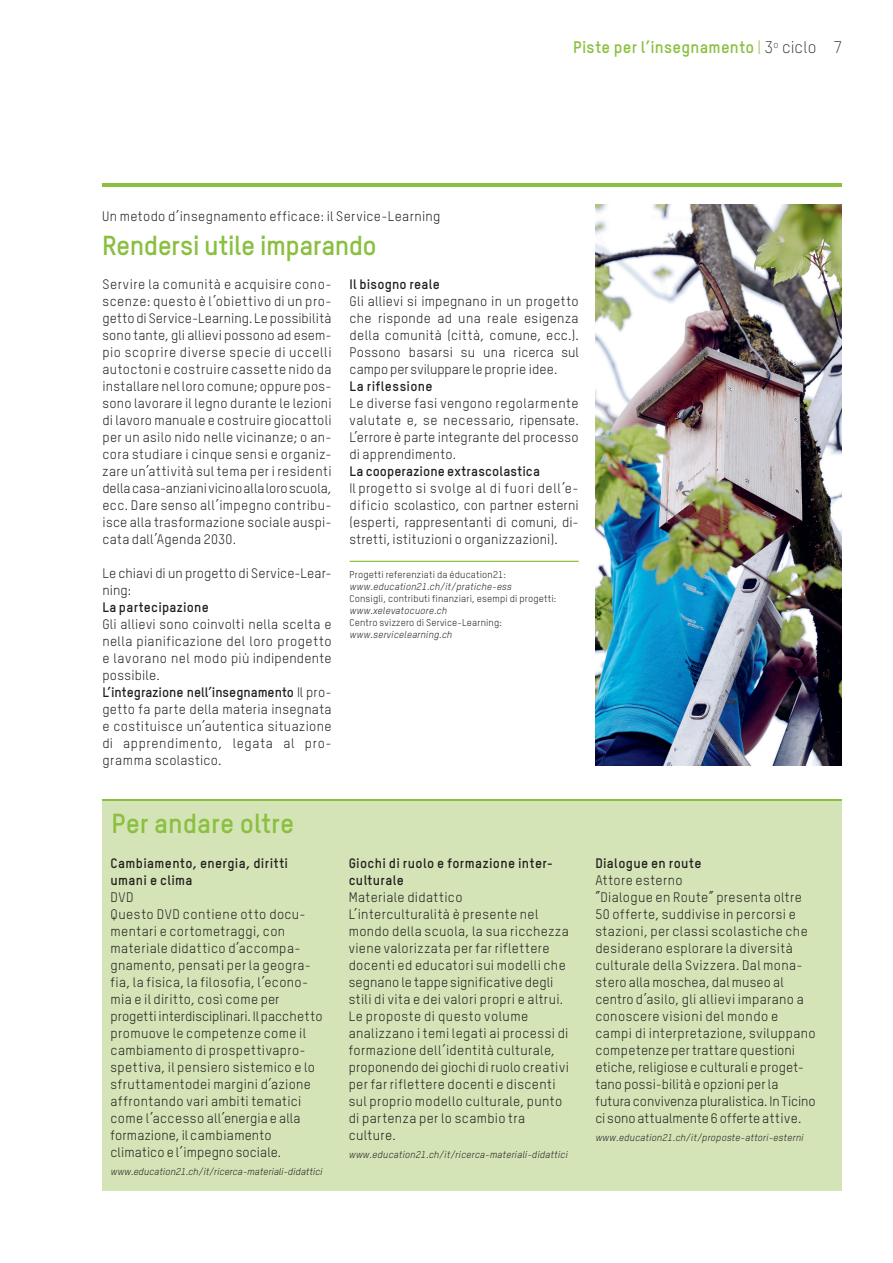
<style>
.page{position:relative;width:893px;height:1263px;background:#fff}
.page>*{position:absolute;margin:0;border:0;box-sizing:border-box;transform-origin:0 0}
._2_Grundschrift_9_pt{font:700 27px "TSTARPRO";letter-spacing:-.02em;color:#8abf3f}
._1_Titel_18_pt{font:700 27px "TSTARPRO";color:#8abf3f}
._2_Grundschrift_9_pt-2{font:700 16.5px "TSTARPRO";letter-spacing:.015em;color:#8abf3f}
.t1{font:300 16.5px "TSTARPRO";color:#231f20}
._2_Grundschrift_9_pt-3{font:13.5px/17px "TSTARPRO";letter-spacing:.02em;color:#231f20;text-align:justify}
._5_Marginalie_6_5_pt{font:13.5px/17px "TSTARPRO";letter-spacing:.025em;color:#231f20}
._6_Medienbeschrieb_r{font:700 13.5px/17px "TSTARPRO";letter-spacing:.025em;color:#231f20}
._5_Marginalie_6_5_pt-2{font:13.5px/17px "TSTARPRO";color:#231f20}
._2_Grundschrift_9_pt-4{font:700 13.5px "TSTARPRO";letter-spacing:.015em;color:#231f20}
._2_Grundschrift_9_pt-5{font:700 13.5px "TSTARPRO";letter-spacing:.035em;color:#231f20}
._6_Medienbeschrieb_r-2{font:13.5px "TSTARPRO";color:#231f20}
._5_Marginalie_6_5_pt-3{font:italic 9.75px "TSTARPRO";letter-spacing:.015em;color:#231f20}
._5_Marginalie_6_5_pt-4{font:9.75px/12px "TSTARPRO";letter-spacing:.015em;color:#231f20}
.s1{font-weight:400}
.s2{font-weight:300;color:#231f20}
.s3{font-weight:700}
.s4{font-style:italic}
</style>
<div class="page">
<hr style="left:102px;top:799px;width:740px;height:2px;background:#8abf3f">
<div style="left:102px;top:801px;width:740px;height:390px;background:#d4e4b6"></div>
<img style="left:595px;top:204px;width:247px;height:561px">
<hr style="left:350px;top:561px;width:229px;height:1px;background:#8abf3f">
<hr style="left:102px;top:184px;width:740px;height:3px;background:#8abf3f">
<p class="_2_Grundschrift_9_pt-2" style="left:573px;top:37px;width:245px">Piste per l’insegnamento <span class="s1">|</span> <span class="s2">3</span><sup>o</sup> <span class="s2">ciclo</span></p>
<p class="t1" style="left:833px;top:38px;width:10px">7</p>
<p class="_2_Grundschrift_9_pt-3" style="left:102px;top:208px;width:340px">Un metodo d’insegnamento efficace: il Service-Learning</p>
<p class="_2_Grundschrift_9_pt" style="left:102px;top:228px;width:276px">Rendersi utile imparando</p>
<p class="_2_Grundschrift_9_pt-3" style="left:102px;top:276px;width:231px">Servire la comunità e acquisire cono&shy;scenze: questo è l’obiettivo di un pro&shy;getto di Service-Learning. Le possibilità sono tante, gli allievi possono ad esem&shy;pio scoprire diverse specie di uccelli autoctoni e costruire cassette nido da installare nel loro comune; oppure pos&shy;sono lavorare il legno durante le lezioni di lavoro manuale e costruire giocattoli per un asilo nido nelle vicinanze; o an&shy;cora studiare i cinque sensi e organiz&shy;zare un’attività sul tema per i residenti della casa-anziani vicino alla loro scuola, ecc. Dare senso all’impegno contribu&shy;isce alla trasformazione sociale auspi&shy;cata dall’Agenda 2030.</p>
<p class="_2_Grundschrift_9_pt-3" style="left:102px;top:565px;width:231px">Le chiavi di un progetto di Service-Lear&shy;ning:</p>
<p class="_2_Grundschrift_9_pt-4" style="left:102px;top:599px;width:108px">La partecipazione</p>
<p class="_2_Grundschrift_9_pt-3" style="left:102px;top:616px;width:231px">Gli allievi sono coinvolti nella scelta e nella pianificazione del loro progetto e lavorano nel modo più indipendente possibile.</p>
<p class="_2_Grundschrift_9_pt-3" style="left:102px;top:684px;width:231px"><span class="s3">L’integrazione nell’insegnamento</span> Il pro&shy;getto fa parte della materia insegnata e costituisce un’autentica situazione di apprendimento, legata al pro&shy;gramma scolastico.</p>
<p class="_2_Grundschrift_9_pt-4" style="left:350px;top:276px;width:92px">Il bisogno reale</p>
<p class="_2_Grundschrift_9_pt-3" style="left:350px;top:293px;width:231px">Gli allievi si impegnano in un progetto che risponde ad una reale esigenza della comunità (città, comune, ecc.).<br>Possono basarsi su una ricerca sul campo per sviluppare le proprie idee.</p>
<p class="_2_Grundschrift_9_pt-5" style="left:350px;top:378px;width:85px">La riflessione</p>
<p class="_2_Grundschrift_9_pt-3" style="left:350px;top:395px;width:231px">Le diverse fasi vengono regolarmente valutate e, se necessario, ripensate.<br>L’errore è parte integrante del processo di apprendimento.</p>
<p class="_2_Grundschrift_9_pt-4" style="left:350px;top:463px;width:192px">La cooperazione extrascolastica</p>
<p class="_2_Grundschrift_9_pt-3" style="left:350px;top:480px;width:231px">Il progetto si svolge al di fuori dell’e&shy;dificio scolastico, con partner esterni (esperti, rappresentanti di comuni, di&shy;stretti, istituzioni o organizzazioni).</p>
<p class="_5_Marginalie_6_5_pt-4" style="left:350px;top:569px;width:158px">Progetti referenziati da éducation21:</p>
<p class="_5_Marginalie_6_5_pt-3" style="left:350px;top:581px;width:164px">www.education21.ch/it/pratiche-ess</p>
<p class="_5_Marginalie_6_5_pt-4" style="left:350px;top:593px;width:208px">Consigli, contributi finanziari, esempi di progetti: <span class="s4">www.xelevatocuore.ch</span></p>
<p class="_5_Marginalie_6_5_pt-4" style="left:350px;top:617px;width:154px">Centro svizzero di Service-Learning:</p>
<p class="_5_Marginalie_6_5_pt-3" style="left:350px;top:629px;width:104px">www.servicelearning.ch</p>
<p class="_1_Titel_18_pt" style="left:111px;top:807px;width:185px">Per andare oltre</p>
<p class="_6_Medienbeschrieb_r" style="left:111px;top:854px;width:179px">Cambiamento, energia, diritti umani e clima</p>
<p class="_6_Medienbeschrieb_r-2" style="left:111px;top:888px;width:24px">DVD</p>
<p class="_5_Marginalie_6_5_pt" style="left:111px;top:905px;width:214px">Questo DVD contiene otto docu&shy;mentari e cortometraggi, con materiale didattico d’accompa&shy;gnamento, pensati per la geogra&shy;fia, la fisica, la filosofia, l’econo&shy;mia e il diritto, così come per progetti interdisciplinari. Il pacchetto promuove le competenze come il cambiamento di prospettivapro&shy;spettiva, il pensiero sistemico e lo sfruttamentodei margini d’azione affrontando vari ambiti tematici come l’accesso all’energia e alla formazione, il cambiamento climatico e l’impegno sociale.</p>
<p class="_5_Marginalie_6_5_pt-3" style="left:111px;top:1165px;width:213px">www.education21.ch/it/ricerca-materiali-didattici</p>
<p class="_6_Medienbeschrieb_r" style="left:349px;top:854px;width:206px">Giochi di ruolo e formazione inter&shy;culturale</p>
<p class="_5_Marginalie_6_5_pt" style="left:349px;top:888px;width:115px">Materiale didattico</p>
<p class="_5_Marginalie_6_5_pt" style="left:349px;top:905px;width:222px">L’interculturalità è presente nel mondo della scuola, la sua ricchezza viene valorizzata per far riflettere docenti ed educatori sui modelli che segnano le tappe significative degli</p>
<p class="_5_Marginalie_6_5_pt" style="left:349px;top:990px;width:222px">stili di vita e dei valori propri e altrui.<br>Le proposte di questo volume analizzano i temi legati ai processi di formazione dell’identità culturale, proponendo dei giochi di ruolo creativi per far riflettere docenti e discenti sul proprio modello culturale, punto di partenza per lo scambio tra culture.</p>
<p class="_5_Marginalie_6_5_pt-3" style="left:349px;top:1148px;width:220px">www.education21.ch/it/ricerca-materiali-didattici</p>
<p class="_6_Medienbeschrieb_r" style="left:595px;top:854px;width:108px">Dialogue en route</p>
<p class="_5_Marginalie_6_5_pt" style="left:595px;top:871px;width:89px">Attore esterno</p>
<p class="_5_Marginalie_6_5_pt" style="left:595px;top:888px;width:208px">”Dialogue en Route” presenta oltre<br>50 offerte, suddivise in percorsi e</p>
<p class="_5_Marginalie_6_5_pt" style="left:595px;top:922px;width:222px">stazioni, per classi scolastiche che desiderano esplorare la diversità culturale della Svizzera. Dal mona&shy;stero alla moschea, dal museo al centro d’asilo, gli allievi imparano a conoscere visioni del mondo e campi di interpretazione, sviluppano competenze per trattare questioni etiche, religiose e culturali e proget&shy;tano possi-bilità e opzioni per la</p>
<p class="_5_Marginalie_6_5_pt-2" style="left:595px;top:1092px;width:222px">futura convivenza pluralistica. In Ticino ci sono attualmente 6 offerte attive.</p>
<p class="_5_Marginalie_6_5_pt-3" style="left:595px;top:1131px;width:210px">www.education21.ch/it/proposte-attori-esterni</p>
</div>
